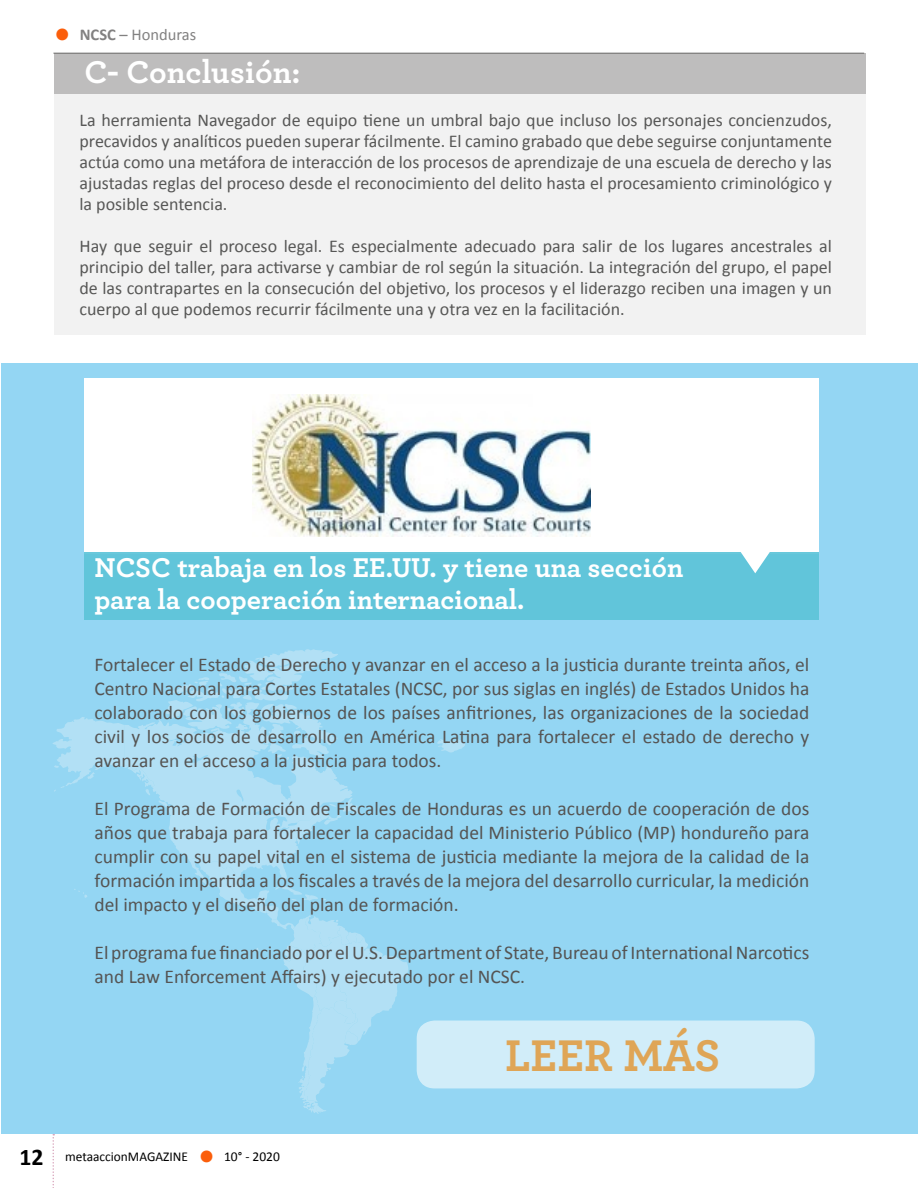
<style>
.page{position:relative;width:918px;height:1188px;background:#fff}
.page>*{position:absolute;margin:0;border:0;box-sizing:border-box;transform-origin:0 0}
.t1{font:700 46.5px "Archer";color:#dfa556}
.t2{font:700 33px "Archer";color:#fff}
.t3{font:700 28.5px/31.5px "Archer";color:#fff}
.t4{font:19.5px/24px "Calibri";color:#555453;text-align:justify}
.t5{font:18px/21px "Calibri";color:#575756;text-align:justify}
.t6{font:16.5px "Calibri";color:#828181}
.t7{font:13.5px "Calibri";color:#000}
.s1{font-weight:700;font-size:33px;color:#fb5e0b}
.s2{font-weight:700}
.s3{font-weight:700;font-size:24px}
</style>
<div class="page">
<svg style="left:52px;top:1134px;width:2px;height:54px"></svg>
<div style="left:1px;top:364px;width:917px;height:770px;background:#94d6f3"></div>
<div style="left:85px;top:378px;width:734px;height:175px;background:#fff"></div>
<div style="left:54px;top:94px;width:812px;height:240px;background:#f2f2f2"></div>
<hr style="left:53px;top:52px;width:811px;height:2px;background:#9d9d9c">
<div style="left:54px;top:53px;width:812px;height:41px;background:#bebdbd"></div>
<img style="left:253px;top:394px;width:337px;height:143px">
<div style="left:417px;top:1021px;width:398px;height:67px;background:#d1edf9;border-radius:18px"></div>
<svg style="left:165px;top:649px;width:195px;height:176px"></svg>
<svg style="left:53px;top:717px;width:269px;height:181px;fill:#b1e0f4"></svg>
<svg style="left:437px;top:739px;width:28px;height:14px"></svg>
<svg style="left:188px;top:859px;width:220px;height:255px"></svg>
<div style="left:85px;top:552px;width:734px;height:68px;background:#5ec4d9"></div>
<svg style="left:735px;top:552px;width:40px;height:21px"></svg>
<p class="t6" style="left:54px;top:24px;width:144px"><span class="s1">•</span> <span class="s2">NCSC</span> – Honduras</p>
<h2 class="t2" style="left:85px;top:46px;width:218px">C- Conclusión:</h2>
<p class="t5" style="left:80px;top:108px;width:754px">La herramienta Navegador de equipo tiene un umbral bajo que incluso los personajes concienzudos, precavidos y analíticos pueden superar fácilmente. El camino grabado que debe seguirse conjuntamente actúa como una metáfora de interacción de los procesos de aprendizaje de una escuela de derecho y las ajustadas reglas del proceso desde el reconocimiento del delito hasta el procesamiento criminológico y la posible sentencia.</p>
<p class="t5" style="left:80px;top:234px;width:754px">Hay que seguir el proceso legal. Es especialmente adecuado para salir de los lugares ancestrales al principio del taller, para activarse y cambiar de rol según la situación. La integración del grupo, el papel de las contrapartes en la consecución del objetivo, los procesos y el liderazgo reciben una imagen y un cuerpo al que podemos recurrir fácilmente una y otra vez en la facilitación.</p>
<h3 class="t3" style="left:95px;top:550px;width:590px">NCSC trabaja en los EE.UU. y tiene una sección para la cooperación internacional.</h3>
<p class="t4" style="left:95px;top:652px;width:716px">Fortalecer el Estado de Derecho y avanzar en el acceso a la justicia durante treinta años, el Centro Nacional para Cortes Estatales (NCSC, por sus siglas en inglés) de Estados Unidos ha colaborado con los gobiernos de los países anfitriones, las organizaciones de la sociedad civil y los socios de desarrollo en América Latina para fortalecer el estado de derecho y avanzar en el acceso a la justicia para todos.</p>
<p class="t4" style="left:95px;top:796px;width:716px">El Programa de Formación de Fiscales de Honduras es un acuerdo de cooperación de dos años que trabaja para fortalecer la capacidad del Ministerio Público (MP) hondureño para cumplir con su papel vital en el sistema de justicia mediante la mejora de la calidad de la formación impartida a los fiscales a través de la mejora del desarrollo curricular, la medición del impacto y el diseño del plan de formación.</p>
<p class="t4" style="left:95px;top:940px;width:716px">El programa fue financiado por el U.S. Department of State, Bureau of International Narcotics and Law Enforcement Affairs) y ejecutado por el NCSC.</p>
<p class="t7" style="left:19px;top:1148px;width:170px"><span class="s3">12</span> metaaccionMAGAZINE</p>
<p class="t7" style="left:199px;top:1148px;width:83px"><span class="s1">•</span> 10° - 2020</p>
<h1 class="t1" style="left:505px;top:1018px;width:217px">LEER MÁS</h1>
</div>
